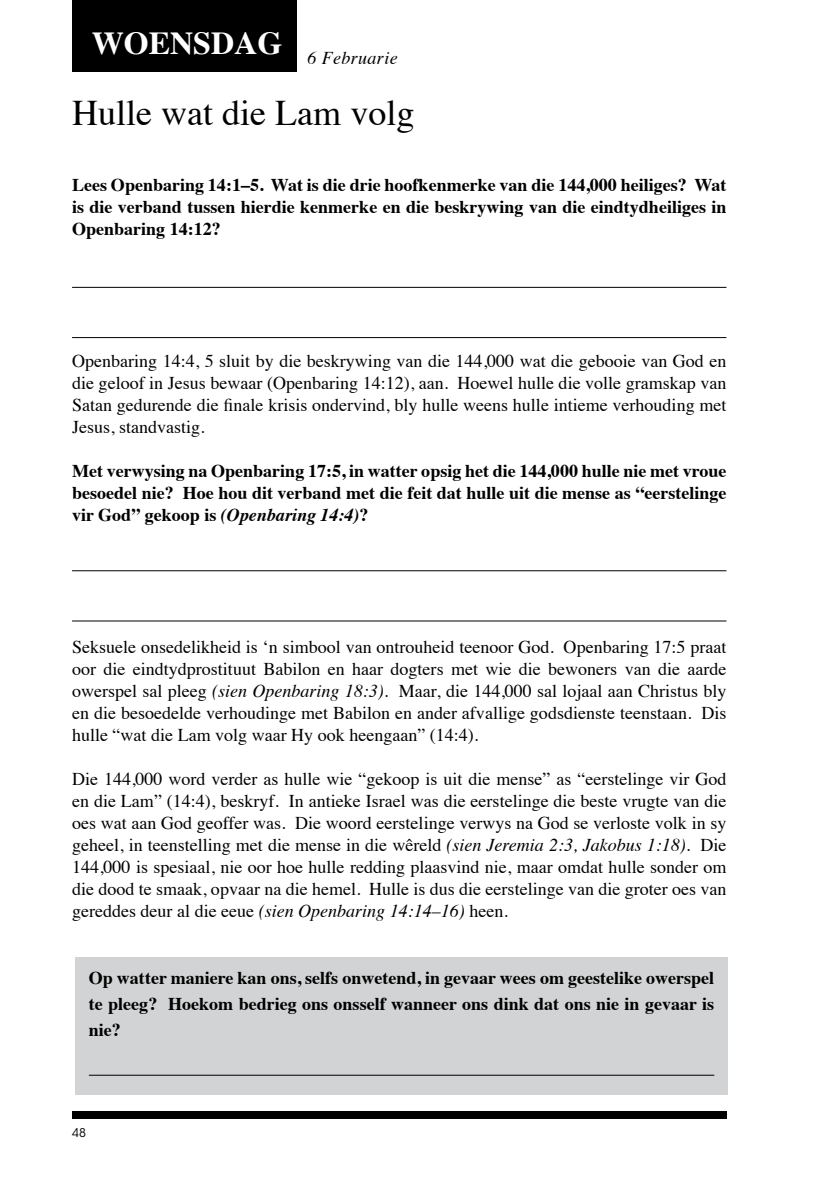
<style>
.page{position:relative;width:840px;height:1191px;background:#fff}
.page>*{position:absolute;margin:0;border:0;box-sizing:border-box;transform-origin:0 0}
.t1{font:36px "Times";color:#000}
.t2{font:700 32px "Times";color:#fff}
.t3{font:18px/22px "Times";color:#000;text-align:justify}
.t4{font:700 18px/22px "Times";color:#000;text-align:justify}
.t5{font:italic 18px "Times";letter-spacing:.02em;color:#000}
.t6{font:12px "ITC Avant Garde Std";color:#000}
.s1{font-style:italic}
</style>
<div class="page">
<div style="left:72px;top:1111px;width:654px;height:8px;background:#000"></div>
<div style="left:72px;top:0;width:225px;height:71px;background:#000"></div>
<hr style="left:72px;top:287px;width:654px;height:1px;background:#000">
<hr style="left:72px;top:570px;width:654px;height:1px;background:#000">
<hr style="left:72px;top:337px;width:654px;height:1px;background:#000">
<hr style="left:72px;top:620px;width:654px;height:1px;background:#000">
<div style="left:75px;top:957px;width:652px;height:137px;background:#d1d3d4"></div>
<hr style="left:89px;top:1074px;width:624px;height:1px;background:#000">
<h2 class="t2" style="left:92px;top:13px;width:192px">WOENSDAG</h2>
<p class="t5" style="left:307px;top:42px;width:92px">6 Februarie</p>
<h1 class="t1" style="left:72px;top:80px;width:343px">Hulle wat die Lam volg</h1>
<p class="t4" style="left:72px;top:172px;width:655px">Lees Openbaring 14:1–5. Wat is die drie hoofkenmerke van die 144,000 heiliges? Wat is die verband tussen hierdie kenmerke en die beskrywing van die eindtydheiliges in Openbaring 14:12?</p>
<p class="t3" style="left:72px;top:349px;width:655px">Openbaring 14:4, 5 sluit by die beskrywing van die 144,000 wat die gebooie van God en die geloof in Jesus bewaar (Openbaring 14:12), aan. Hoewel hulle die volle gramskap van Satan gedurende die finale krisis ondervind, bly hulle weens hulle intieme verhouding met Jesus, standvastig.</p>
<p class="t4" style="left:72px;top:458px;width:655px">Met verwysing na Openbaring 17:5, in watter opsig het die 144,000 hulle nie met vroue besoedel nie? Hoe hou dit verband met die feit dat hulle uit die mense as “eerstelinge vir God” gekoop is <span class="s1">(Openbaring 14:4)</span>?</p>
<p class="t3" style="left:72px;top:635px;width:655px">Seksuele onsedelikheid is ‘n simbool van ontrouheid teenoor God. Openbaring 17:5 praat oor die eindtydprostituut Babilon en haar dogters met wie die bewoners van die aarde owerspel sal pleeg <span class="s1">(sien Openbaring 18:3)</span>. Maar, die 144,000 sal lojaal aan Christus bly en die besoedelde verhoudinge met Babilon en ander afvallige godsdienste teenstaan. Dis hulle “wat die Lam volg waar Hy ook heengaan” (14:4).</p>
<p class="t3" style="left:72px;top:767px;width:655px">Die 144,000 word verder as hulle wie “gekoop is uit die mense” as “eerstelinge vir God en die Lam” (14:4), beskryf. In antieke Israel was die eerstelinge die beste vrugte van die oes wat aan God geoffer was. Die woord eerstelinge verwys na God se verloste volk in sy geheel, in teenstelling met die mense in die wêreld <span class="s1">(sien Jeremia 2:3, Jakobus 1:18)</span>. Die 144,000 is spesiaal, nie oor hoe hulle redding plaasvind nie, maar omdat hulle sonder om die dood te smaak, opvaar na die hemel. Hulle is dus die eerstelinge van die groter oes van gereddes deur al die eeue <span class="s1">(sien Openbaring 14:14–16)</span> heen.</p>
<p class="t4" style="left:89px;top:963px;width:626px;line-height:26px">Op watter maniere kan ons, selfs onwetend, in gevaar wees om geestelike owerspel te pleeg? Hoekom bedrieg ons onsself wanneer ons dink dat ons nie in gevaar is nie?</p>
<p class="t6" style="left:72px;top:1125px;width:15px">48</p>
</div>
